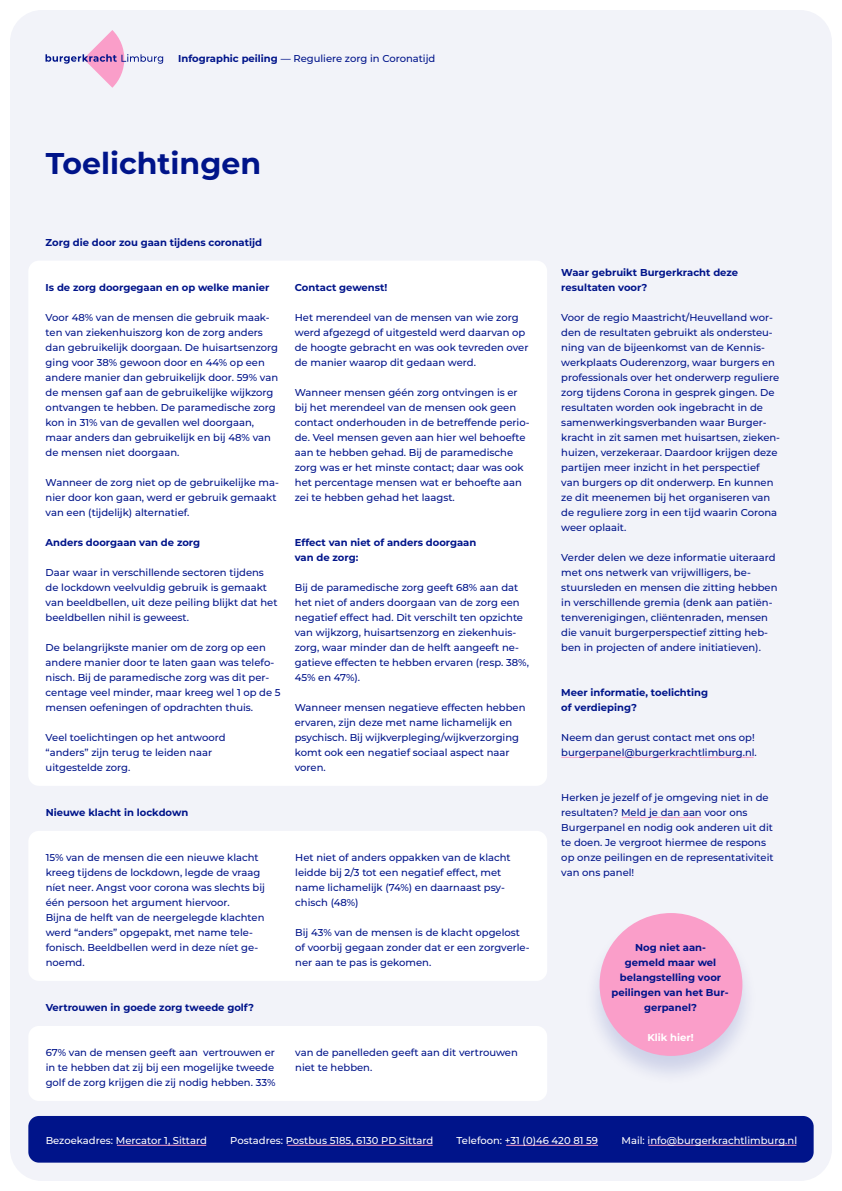
<style>
.page{position:relative;width:842px;height:1191px;background:#fff}
.page>*{position:absolute;margin:0;border:0;box-sizing:border-box;transform-origin:0 0}
.t1{font:700 30px "Montserrat";color:#00148a}
.t2{font:500 10px/15px "Montserrat";color:#00148a}
.t3{font:700 10px/15px "Montserrat";color:#00148a}
.t4{font:500 10px "Montserrat";color:#fff}
.t5{font:700 10px "Montserrat";color:#fff}
.s1{font-weight:700}
</style>
<div class="page">
<div style="left:10px;top:10px;width:822px;height:1171px;background:#f2f3f9;border-radius:32px"></div>
<div style="left:28px;top:261px;width:519px;height:525px;background:#fff;border-radius:11px"></div>
<div style="left:28px;top:831px;width:519px;height:150px;background:#fff;border-radius:11px"></div>
<div style="left:28px;top:1026px;width:519px;height:75px;background:#fff;border-radius:11px"></div>
<svg style="left:45px;top:30px;width:118px;height:58px"></svg>
<hr style="left:561px;top:757px;width:193px;height:1px;background:#fa9ec9">
<div style="left:584px;top:911px;width:174px;height:175px;background:#00148a;opacity:.15"></div>
<div style="left:599px;top:913px;width:143px;height:143px;background:#fa9ec9;border-radius:50%"></div>
<hr style="left:622px;top:817px;width:79px;height:1px;background:#fa9ec9">
<div style="left:28px;top:1116px;width:786px;height:46px;background:#00148a;border-radius:11px"></div>
<hr style="left:117px;top:1145px;width:89px;height:1px;background:#fa9ec9">
<hr style="left:287px;top:1145px;width:146px;height:1px;background:#fa9ec9">
<hr style="left:506px;top:1145px;width:92px;height:1px;background:#fa9ec9">
<hr style="left:648px;top:1145px;width:148px;height:1px;background:#fa9ec9">
<p class="t2" style="left:178px;top:50px;width:259px"><span class="s1">Infographic peiling</span> — Reguliere zorg in Coronatijd</p>
<h1 class="t1" style="left:46px;top:141px;width:217px">Toelichtingen</h1>
<p class="t3" style="left:46px;top:234px;width:218px">Zorg die door zou gaan tijdens coronatijd</p>
<p class="t3" style="left:46px;top:279px;width:225px">Is de zorg doorgegaan en op welke manier</p>
<p class="t2" style="left:46px;top:309px;width:234px">Voor 48% van de mensen die gebruik maak&shy;ten van ziekenhuiszorg kon de zorg anders dan gebruikelijk doorgaan. De huisartsenzorg ging voor 38% gewoon door en 44% op een andere manier dan gebruikelijk door. 59% van de mensen gaf aan de gebruikelijke wijkzorg ontvangen te hebben. De paramedische zorg kon in 31% van de gevallen wel doorgaan, maar anders dan gebruikelijk en bij 48% van de mensen niet doorgaan.</p>
<p class="t2" style="left:46px;top:474px;width:235px">Wanneer de zorg niet op de gebruikelijke ma&shy;nier door kon gaan, werd er gebruik gemaakt van een (tijdelijk) alternatief.</p>
<p class="t3" style="left:46px;top:534px;width:156px">Anders doorgaan van de zorg</p>
<p class="t2" style="left:46px;top:564px;width:233px">Daar waar in verschillende sectoren tijdens de lockdown veelvuldig gebruik is gemaakt van beeldbellen, uit deze peiling blijkt dat het beeldbellen nihil is geweest.</p>
<p class="t2" style="left:46px;top:639px;width:236px">De belangrijkste manier om de zorg op een andere manier door te laten gaan was telefo&shy;nisch. Bij de paramedische zorg was dit per&shy;centage veel minder, maar kreeg wel 1 op de 5 mensen oefeningen of opdrachten thuis.</p>
<p class="t2" style="left:46px;top:729px;width:181px">Veel toelichtingen op het antwoord “anders” zijn terug te leiden naar uitgestelde zorg.</p>
<p class="t3" style="left:46px;top:804px;width:144px">Nieuwe klacht in lockdown</p>
<p class="t3" style="left:295px;top:279px;width:94px">Contact gewenst!</p>
<p class="t2" style="left:295px;top:309px;width:235px">Het merendeel van de mensen van wie zorg werd afgezegd of uitgesteld werd daarvan op de hoogte gebracht en was ook tevreden over de manier waarop dit gedaan werd.</p>
<p class="t2" style="left:295px;top:384px;width:236px">Wanneer mensen géén zorg ontvingen is er bij het merendeel van de mensen ook geen contact onderhouden in de betreffende perio&shy;de. Veel mensen geven aan hier wel behoefte aan te hebben gehad. Bij de paramedische zorg was er het minste contact; daar was ook het percentage mensen wat er behoefte aan zei te hebben gehad het laagst.</p>
<p class="t3" style="left:295px;top:534px;width:183px">Effect van niet of anders doorgaan van de zorg:</p>
<p class="t2" style="left:295px;top:579px;width:236px">Bij de paramedische zorg geeft 68% aan dat het niet of anders doorgaan van de zorg een negatief effect had. Dit verschilt ten opzichte van wijkzorg, huisartsenzorg en ziekenhuis&shy;zorg, waar minder dan de helft aangeeft ne&shy;gatieve effecten te hebben ervaren (resp. 38%, 45% en 47%).</p>
<p class="t2" style="left:295px;top:699px;width:232px">Wanneer mensen negatieve effecten hebben ervaren, zijn deze met name lichamelijk en psychisch. Bij wijkverpleging/wijkverzorging komt ook een negatief sociaal aspect naar voren.</p>
<p class="t2" style="left:46px;top:849px;width:221px">15% van de mensen die een nieuwe klacht kreeg tijdens de lockdown, legde de vraag níet neer. Angst voor corona was slechts bij één persoon het argument hiervoor.<br>Bijna de helft van de neergelegde klachten werd “anders” opgepakt, met name tele&shy;fonisch. Beeldbellen werd in deze níet ge&shy;noemd.</p>
<p class="t2" style="left:295px;top:849px;width:217px">Het niet of anders oppakken van de klacht leidde bij 2/3 tot een negatief effect, met name lichamelijk (74%) en daarnaast psy&shy;chisch (48%)</p>
<p class="t2" style="left:295px;top:924px;width:236px">Bij 43% van de mensen is de klacht opgelost of voorbij gegaan zonder dat er een zorgverle&shy;ner aan te pas is gekomen.</p>
<p class="t3" style="left:46px;top:999px;width:210px">Vertrouwen in goede zorg tweede golf?</p>
<p class="t2" style="left:46px;top:1044px;width:231px">67% van de mensen geeft aan vertrouwen er in te hebben dat zij bij een mogelijke tweede golf de zorg krijgen die zij nodig hebben. 33%</p>
<p class="t2" style="left:295px;top:1044px;width:224px">van de panelleden geeft aan dit vertrouwen niet te hebben.</p>
<p class="t3" style="left:561px;top:264px;width:178px">Waar gebruikt Burgerkracht deze resultaten voor?</p>
<p class="t2" style="left:561px;top:309px;width:220px">Voor de regio Maastricht/Heuvelland wor&shy;den de resultaten gebruikt als ondersteu&shy;ning van de bijeenkomst van de Kennis&shy;werkplaats Ouderenzorg, waar burgers en professionals over het onderwerp reguliere zorg tijdens Corona in gesprek gingen. De resultaten worden ook ingebracht in de samenwerkingsverbanden waar Burger&shy;kracht in zit samen met huisartsen, zieken&shy;huizen, verzekeraar. Daardoor krijgen deze partijen meer inzicht in het perspectief van burgers op dit onderwerp. En kunnen ze dit meenemen bij het organiseren van de reguliere zorg in een tijd waarin Corona weer oplaait.</p>
<p class="t2" style="left:561px;top:549px;width:218px">Verder delen we deze informatie uiteraard met ons netwerk van vrijwilligers, be&shy;stuursleden en mensen die zitting hebben in verschillende gremia (denk aan patiën&shy;tenverenigingen, cliëntenraden, mensen die vanuit burgerperspectief zitting heb&shy;ben in projecten of andere initiatieven).</p>
<p class="t3" style="left:561px;top:684px;width:148px">Meer informatie, toelichting of verdieping?</p>
<p class="t2" style="left:561px;top:729px;width:197px">Neem dan gerust contact met ons op! burgerpanel@burgerkrachtlimburg.nl.</p>
<p class="t2" style="left:561px;top:789px;width:214px">Herken je jezelf of je omgeving niet in de resultaten? Meld je dan aan voor ons Burgerpanel en nodig ook anderen uit dit te doen. Je vergroot hiermee de respons op onze peilingen en de representativiteit van ons panel!</p>
<p class="t3" style="left:611px;top:939px;width:119px;text-align:center">Nog niet aan-<br>gemeld maar wel belangstelling voor peilingen van het Bur&shy;gerpanel?</p>
<p class="t5" style="left:647px;top:1030px;width:48px">Klik hier!</p>
<p class="t4" style="left:46px;top:1133px;width:163px">Bezoekadres: Mercator 1, Sittard</p>
<p class="t4" style="left:230px;top:1133px;width:204px">Postadres: Postbus 5185, 6130 PD Sittard</p>
<p class="t4" style="left:457px;top:1133px;width:143px">Telefoon: +31 (0)46 420 81 59</p>
<p class="t4" style="left:621px;top:1133px;width:177px">Mail: info@burgerkrachtlimburg.nl</p>
</div>
